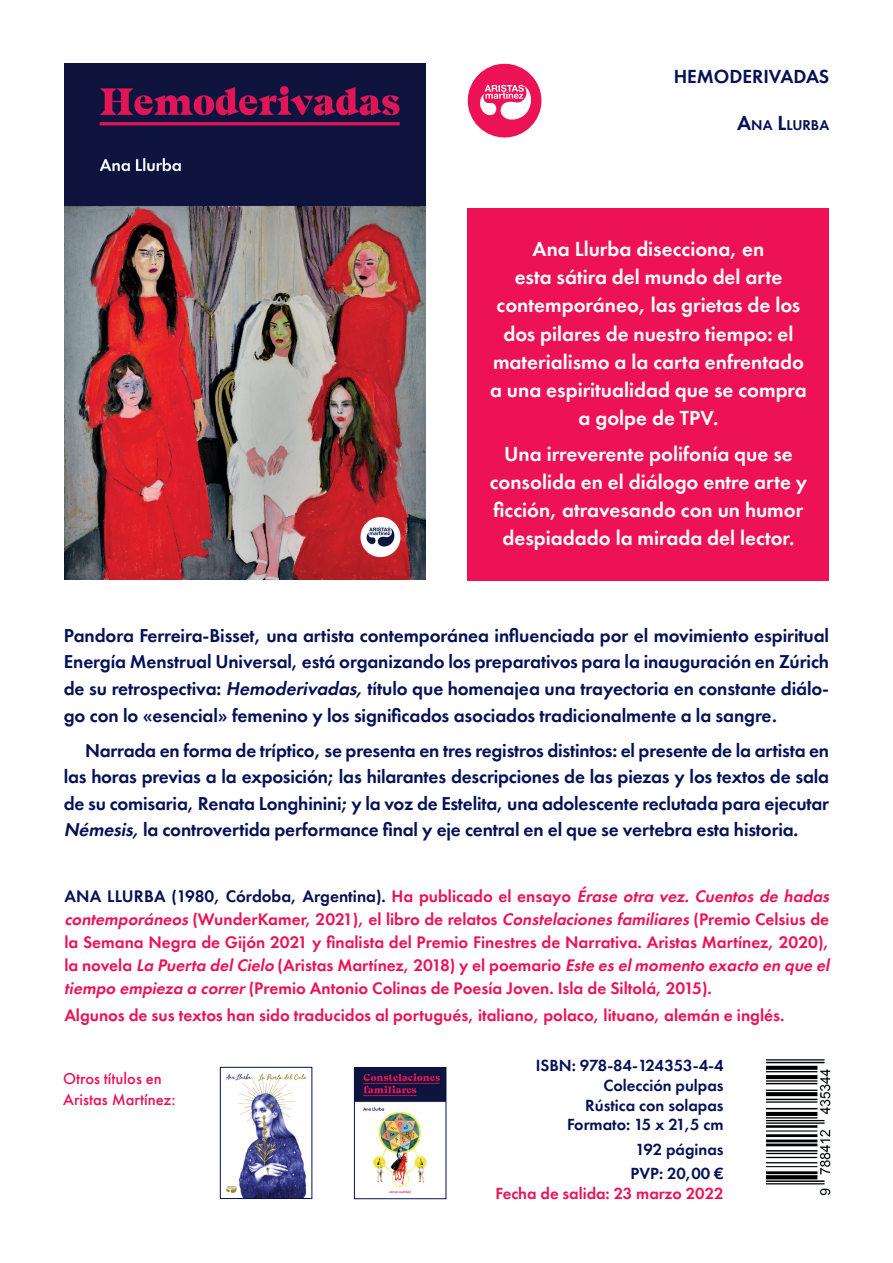
<style>
.page{position:relative;width:893px;height:1263px;background:#fff}
.page>*{position:absolute;margin:0;border:0;box-sizing:border-box;transform-origin:0 0}
.t1{font:600 21px/28px "Futura PT Web";color:#fff;text-align:center}
.t2{font:600 19.5px "Futura PT Web";color:#041156}
.t3{font:600 19.2px/26.5px "Futura PT Web";letter-spacing:-.01em;color:#041156;text-align:justify}
.t4{font:600 17.25px/23px "Futura PT Web";color:#ed1255}
.t5{font:600 16.65px/20px "Futura PT Web";color:#041156;text-align:right}
.t6{font:600 16.65px "Futura PT Web";color:#ed1255}
.t7{font:500 16.5px/21px "Futura PT Web";color:#ed1255}
.t8{font:600 14.7px "Futura PT Web";color:#041156}
.s1{font-size:21px}
.s2{font-style:italic}
.s3{color:#041156}
</style>
<div class="page">
<div style="left:468px;top:208px;width:361px;height:372px;background:#ed1255"></div>
<div style="left:468px;top:64px;width:73px;height:73px;background:#ed1255;border-radius:50%"></div>
<svg style="left:480px;top:85px;width:51px;height:35px"></svg>
<img style="left:767px;top:1059px;width:64px;height:137px">
<img style="left:64px;top:64px;width:362px;height:516px">
<img style="left:356px;top:1069px;width:88px;height:125px">
<div style="left:354px;top:1067px;width:92px;height:132px;border:1px solid #041156"></div>
<img style="left:226px;top:1073px;width:81px;height:124px">
<div style="left:220px;top:1067px;width:92px;height:132px;border:1px solid #041156"></div>
<p class="t2" style="left:674px;top:64px;width:157px">HEMODERIVADAS</p>
<p class="t8" style="left:737px;top:116px;width:93px"><span class="s1">A</span>NA <span class="s1">L</span>LURBA</p>
<p class="t1" style="left:490px;top:235px;width:318px">Ana Llurba disecciona, en<br>esta sátira del mundo del arte contemporáneo, las grietas de los dos pilares de nuestro tiempo: el materialismo a la carta enfrentado a una espiritualidad que se compra a golpe de TPV.</p>
<p class="t1" style="left:490px;top:440px;width:319px">Una irreverente polifonía que se consolida en el diálogo entre arte y ficción, atravesando con un humor despiadado la mirada del lector.</p>
<p class="t3" style="left:64px;top:622px;width:767px">Pandora Ferreira-Bisset, una artista contemporánea influenciada por el movimiento espiritual Energía Menstrual Universal, está organizando los preparativos para la inauguración en Zúrich de su retrospectiva: <span class="s2">Hemoderivadas,</span>título que homenajea una trayectoria en constante diálo&shy;go con lo «esencial» femenino y los significados asociados tradicionalmente a la sangre.</p>
<p class="t3" style="left:64px;top:737px;width:767px;text-indent:21px">Narrada en forma de tríptico, se presenta en tres registros distintos: el presente de la artista en las horas previas a la exposición; las hilarantes descripciones de las piezas y los textos de sala de su comisaria, Renata Longhinini; y la voz de Estelita, una adolescente reclutada para ejecutar <span class="s2">Némesis,</span>la controvertida performance final y eje central en el que se vertebra esta historia.</p>
<p class="t4" style="left:64px;top:885px;width:770px"><span class="s3">ANA LLURBA (1980, Córdoba, Argentina).</span> Ha publicado el ensayo <span class="s2">Érase otra vez. Cuentos de hadas contemporáneos</span> (WunderKamer, 2021), el libro de relatos <span class="s2">Constelaciones familiares</span> (Premio Celsius de la Semana Negra de Gijón 2021 y finalista del Premio Finestres de Narrativa. Aristas Martínez, 2020), la novela <span class="s2">La Puerta delCielo</span> (Aristas Martínez, 2018) y el poemario <span class="s2">Este es elmomento exacto en que el tiempo empieza a correr</span>(Premio Antonio Colinas de Poesía Joven. Isla de Siltolá, 2015).</p>
<p class="t4" style="left:64px;top:1004px;width:722px">Algunos de sus textos han sido traducidos al portugués, italiano, polaco, lituano, alemán e inglés.</p>
<p class="t7" style="left:63px;top:1068px;width:114px">Otros títulos en<br>Aristas Martínez:</p>
<p class="t5" style="left:536px;top:1055px;width:189px">ISBN: 978-84-124353-4-4<br>Colección pulpas<br>Rústica con solapas<br>Formato: 15 x 21,5 cm</p>
<p class="t5" style="left:630px;top:1137px;width:95px;line-height:24.2px;text-align:left">192 páginas<br>PVP: 20,00 €</p>
<p class="t6" style="left:495px;top:1183px;width:230px">Fecha de salida: 23 marzo 2022</p>
</div>
